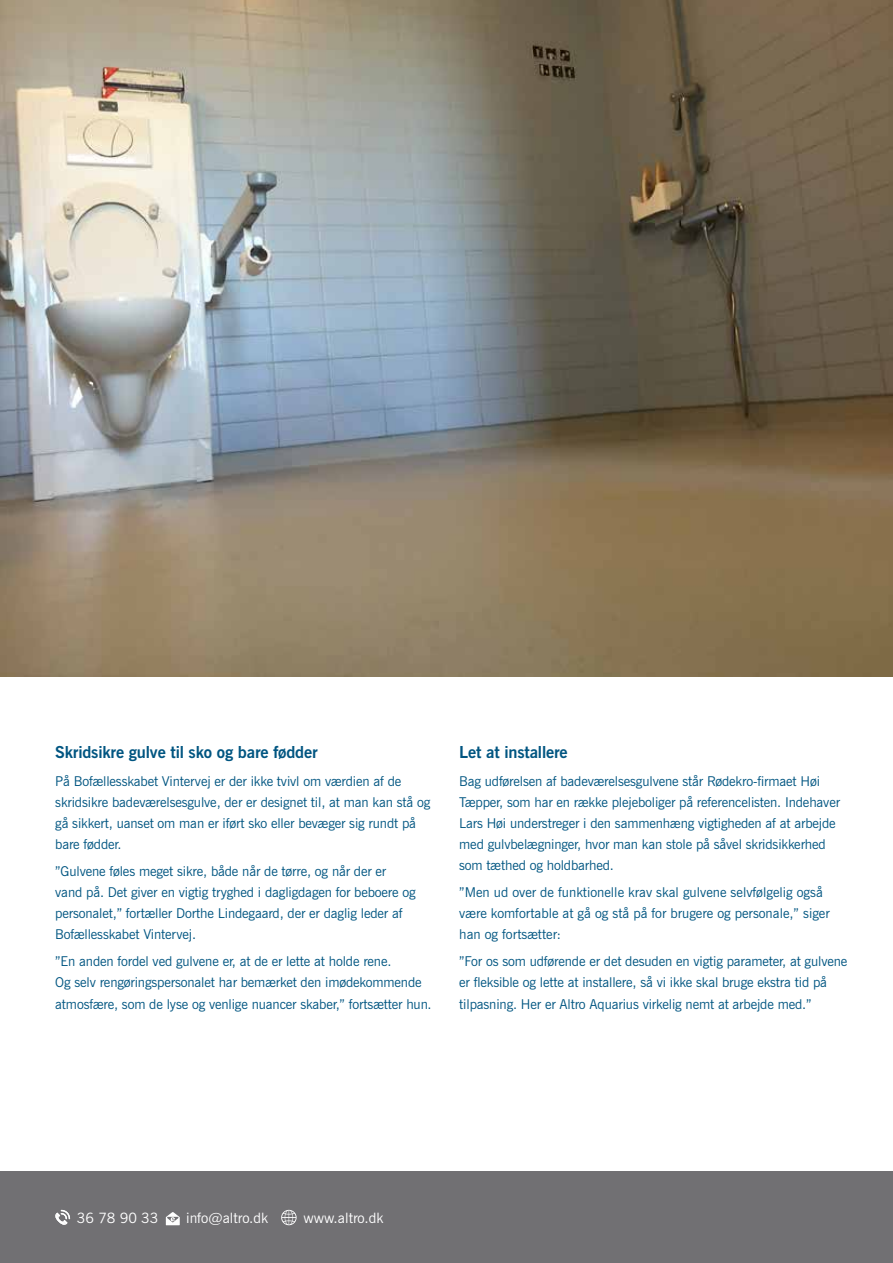
<style>
.page{position:relative;width:893px;height:1263px;background:#fff}
.page>*{position:absolute;margin:0;border:0;box-sizing:border-box;transform-origin:0 0}
.t1{font:700 16.5px "News Gothic BT";letter-spacing:-.01em;color:#005581}
.t2{font:14.25px "News Gothic BT";color:#fff}
.t3{font:13.5px/21px "News Gothic BT";letter-spacing:-.01em;color:#005581}
</style>
<div class="page">
<div style="left:0;top:1171px;width:893px;height:92px;background:#717073"></div>
<img style="left:0;top:0;width:893px;height:676px">
<svg style="left:166px;top:1212px;width:14px;height:13px"></svg>
<svg style="left:55px;top:1210px;width:15px;height:15px"></svg>
<svg style="left:281px;top:1210px;width:16px;height:15px"></svg>
<p class="t1" style="left:55px;top:742px;width:264px">Skridsikre gulve til sko og bare fødder</p>
<p class="t3" style="left:55px;top:770px;width:377px">På Bofællesskabet Vintervej er der ikke tvivl om værdien af de skridsikre badeværelsesgulve, der er designet til, at man kan stå og gå sikkert, uanset om man er iført sko eller bevæger sig rundt på bare fødder.</p>
<p class="t3" style="left:55px;top:861px;width:362px">”Gulvene føles meget sikre, både når de tørre, og når der er vand på. Det giver en vigtig tryghed i dagligdagen for beboere og personalet,” fortæller Dorthe Lindegaard, der er daglig leder af Bofællesskabet Vintervej.</p>
<p class="t3" style="left:55px;top:951px;width:378px">”En anden fordel ved gulvene er, at de er lette at holde rene.<br>Og selv rengøringspersonalet har bemærket den imødekommende atmosfære, som de lyse og venlige nuancer skaber,” fortsætter hun.</p>
<p class="t1" style="left:459px;top:742px;width:110px">Let at installere</p>
<p class="t3" style="left:459px;top:770px;width:382px">Bag udførelsen af badeværelsesgulvene står Rødekro-firmaet Høi Tæpper, som har en række plejeboliger på referencelisten. Indehaver Lars Høi understreger i den sammenhæng vigtigheden af at arbejde med gulvbelægninger, hvor man kan stole på såvel skridsikkerhed som tæthed og holdbarhed.</p>
<p class="t3" style="left:459px;top:882px;width:372px">”Men ud over de funktionelle krav skal gulvene selvfølgelig også være komfortable at gå og stå på for brugere og personale,” siger han og fortsætter:</p>
<p class="t3" style="left:459px;top:951px;width:390px">”For os som udførende er det desuden en vigtig parameter, at gulvene er fleksible og lette at installere, så vi ikke skal bruge ekstra tid på tilpasning. Her er Altro Aquarius virkelig nemt at arbejde med.”</p>
<p class="t2" style="left:77px;top:1209px;width:83px">36 78 90 33</p>
<p class="t2" style="left:186px;top:1209px;width:84px">info@altro.dk</p>
<p class="t2" style="left:303px;top:1209px;width:82px">www.altro.dk</p>
</div>
